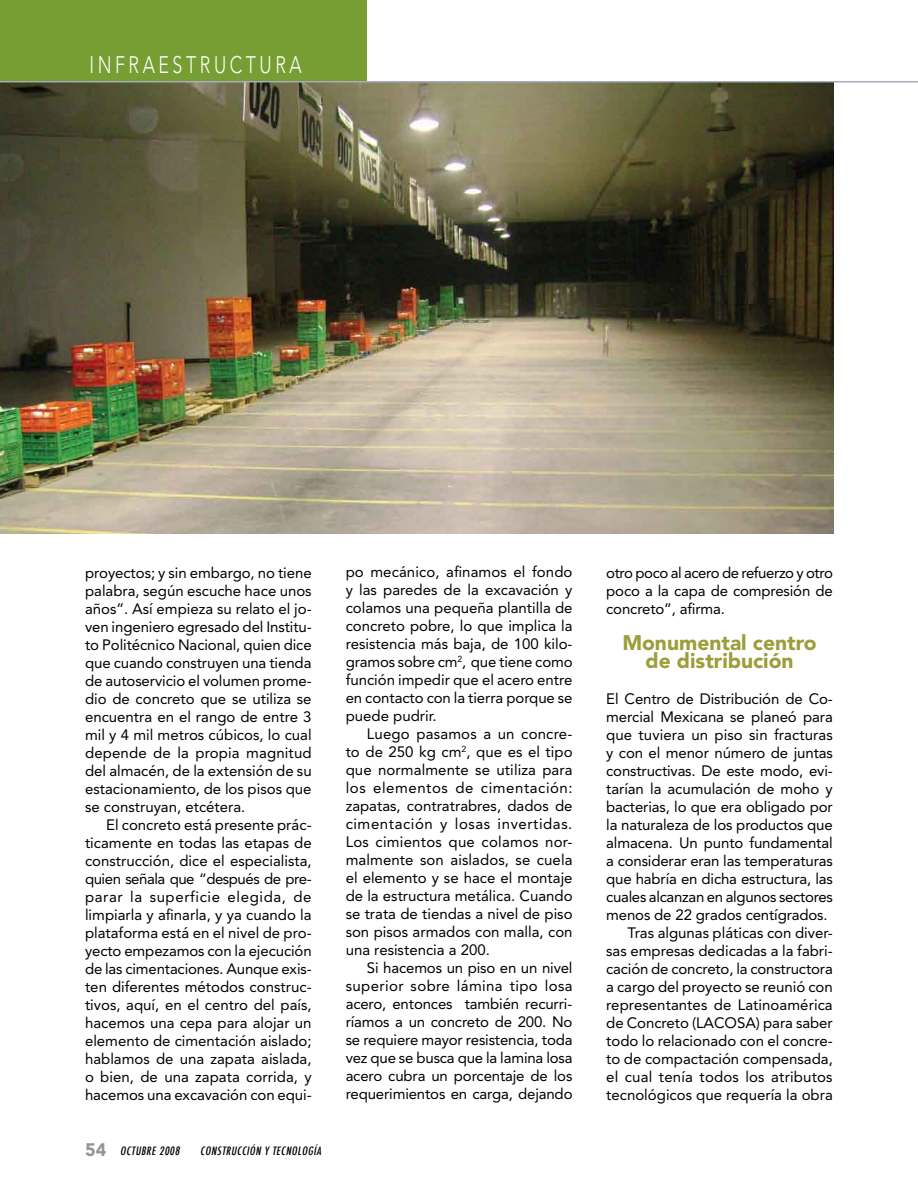
<style>
.page{position:relative;width:918px;height:1188px;background:#fff}
.page>*{position:absolute;margin:0;border:0;box-sizing:border-box;transform-origin:0 0}
.t1{font:300 23.7px "Avenir";letter-spacing:.2em;color:#fff;scale:.75 1}
.t2{font:900 21px/18px "Avenir";color:#9d9d3a;text-align:center}
.t3{font:15px/18px "Avenir";color:#000;text-align:justify}
.t4{font:15px "Avenir";letter-spacing:.04em;color:#000}
.t5{font:15px "Avenir";letter-spacing:-.02em;color:#000}
.t6{font:15px "Avenir";letter-spacing:-.03em;color:#000}
.t7{font:15px "Avenir";letter-spacing:.025em;color:#000}
.t8{font:italic 500 condensed 11.25px "Futura";color:#000}
.s1{font-family:"Avenir";font-weight:900;font-style:normal;font-stretch:normal;font-size:18px;color:#939598}
</style>
<div class="page">
<img style="left:0;top:82px;width:834px;height:451px">
<div style="left:0;top:0;width:367px;height:82px;background:#769e32"></div>
<hr style="left:0;top:81px;width:918px;height:1px;background:#a5adb9">
<p class="t1" style="left:89px;top:51px;width:285px">INFRAESTRUCTURA</p>
<p class="t3" style="left:85px;top:564px;width:228px">proyectos; y sin embargo, no tiene</p>
<p class="t3" style="left:85px;top:582px;width:228px">palabra, según escuche hace unos</p>
<p class="t3" style="left:85px;top:600px;width:228px">años”. Así empieza su relato el jo-</p>
<p class="t3" style="left:85px;top:618px;width:228px">ven ingeniero egresado del Institu-</p>
<p class="t3" style="left:85px;top:636px;width:228px">to Politécnico Nacional, quien dice</p>
<p class="t3" style="left:85px;top:654px;width:228px">que cuando construyen una tienda</p>
<p class="t3" style="left:85px;top:672px;width:228px">de autoservicio el volumen prome-</p>
<p class="t3" style="left:85px;top:690px;width:228px">dio de concreto que se utiliza se</p>
<p class="t3" style="left:85px;top:708px;width:228px">encuentra en el rango de entre 3</p>
<p class="t3" style="left:85px;top:726px;width:228px">mil y 4 mil metros cúbicos, lo cual</p>
<p class="t3" style="left:85px;top:744px;width:228px">depende de la propia magnitud</p>
<p class="t3" style="left:85px;top:762px;width:228px">del almacén, de la extensión de su</p>
<p class="t3" style="left:85px;top:780px;width:228px">estacionamiento, de los pisos que</p>
<p class="t3" style="left:85px;top:798px;width:162px">se construyan, etcétera.</p>
<p class="t3" style="left:106px;top:816px;width:207px">El concreto está presente prác-</p>
<p class="t3" style="left:85px;top:834px;width:228px">ticamente en todas las etapas de</p>
<p class="t3" style="left:85px;top:852px;width:228px">construcción, dice el especialista,</p>
<p class="t6" style="left:85px;top:871px;width:228px">quien señala que “después de pre-</p>
<p class="t4" style="left:85px;top:889px;width:228px">parar la superficie elegida, de</p>
<p class="t3" style="left:85px;top:906px;width:228px">limpiarla y afinarla, y ya cuando la</p>
<p class="t3" style="left:85px;top:924px;width:228px">plataforma está en el nivel de pro-</p>
<p class="t3" style="left:85px;top:942px;width:228px">yecto empezamos con la ejecución</p>
<p class="t3" style="left:85px;top:960px;width:228px">de las cimentaciones. Aunque exis-</p>
<p class="t3" style="left:85px;top:978px;width:228px">ten diferentes métodos construc-</p>
<p class="t3" style="left:85px;top:996px;width:228px">tivos, aquí, en el centro del país,</p>
<p class="t3" style="left:85px;top:1014px;width:228px">hacemos una cepa para alojar un</p>
<p class="t3" style="left:85px;top:1032px;width:228px">elemento de cimentación aislado;</p>
<p class="t3" style="left:85px;top:1050px;width:228px">hablamos de una zapata aislada,</p>
<p class="t3" style="left:85px;top:1068px;width:228px">o bien, de una zapata corrida, y</p>
<p class="t3" style="left:85px;top:1086px;width:228px">hacemos una excavación con equi-</p>
<p class="t8" style="left:85px;top:1143px;width:98px"><span class="s1">5 4</span> OCTUBRE 2008</p>
<p class="t8" style="left:200px;top:1143px;width:28px">CONSTRUCC</p>
<p class="t8" style="left:247px;top:1143px;width:79px">IÓN Y TECNOLOGÍA</p>
<p class="t3" style="left:346px;top:563px;width:228px">po mecánico, afinamos el fondo</p>
<p class="t3" style="left:346px;top:581px;width:228px">y las paredes de la excavación y</p>
<p class="t3" style="left:346px;top:599px;width:228px">colamos una pequeña plantilla de</p>
<p class="t3" style="left:346px;top:617px;width:228px">concreto pobre, lo que implica la</p>
<p class="t3" style="left:346px;top:635px;width:228px">resistencia más baja, de 100 kilo-</p>
<p class="t3" style="left:346px;top:653px;width:228px">gramos sobre cm<sup>2</sup>, que tiene como</p>
<p class="t3" style="left:346px;top:671px;width:228px">función impedir que el acero entre</p>
<p class="t3" style="left:346px;top:689px;width:228px">en contacto con la tierra porque se</p>
<p class="t3" style="left:346px;top:707px;width:93px">puede pudrir.</p>
<p class="t3" style="left:367px;top:725px;width:207px">Luego pasamos a un concre-</p>
<p class="t3" style="left:346px;top:743px;width:228px">to de 250 kg cm<sup>2</sup>, que es el tipo</p>
<p class="t3" style="left:346px;top:761px;width:228px">que normalmente se utiliza para</p>
<p class="t4" style="left:346px;top:779px;width:229px">los elementos de cimentación:</p>
<p class="t3" style="left:346px;top:797px;width:228px">zapatas, contratrabres, dados de</p>
<p class="t4" style="left:346px;top:815px;width:228px">cimentación y losas invertidas.</p>
<p class="t3" style="left:346px;top:833px;width:228px">Los cimientos que colamos nor-</p>
<p class="t3" style="left:346px;top:851px;width:228px">malmente son aislados, se cuela</p>
<p class="t3" style="left:346px;top:869px;width:228px">el elemento y se hace el montaje</p>
<p class="t3" style="left:346px;top:887px;width:228px">de la estructura metálica. Cuando</p>
<p class="t3" style="left:346px;top:905px;width:228px">se trata de tiendas a nivel de piso</p>
<p class="t3" style="left:346px;top:923px;width:228px">son pisos armados con malla, con</p>
<p class="t3" style="left:346px;top:941px;width:146px">una resistencia a 200.</p>
<p class="t3" style="left:367px;top:959px;width:207px">Si hacemos un piso en un nivel</p>
<p class="t7" style="left:346px;top:977px;width:228px">superior sobre lámina tipo losa</p>
<p class="t3" style="left:346px;top:995px;width:228px">acero, entonces también recurri-</p>
<p class="t3" style="left:346px;top:1013px;width:228px">ríamos a un concreto de 200. No</p>
<p class="t3" style="left:346px;top:1031px;width:228px">se requiere mayor resistencia, toda</p>
<p class="t3" style="left:346px;top:1049px;width:228px">vez que se busca que la lamina losa</p>
<p class="t3" style="left:346px;top:1067px;width:228px">acero cubra un porcentaje de los</p>
<p class="t3" style="left:346px;top:1085px;width:228px">requerimientos en carga, dejando</p>
<p class="t3" style="left:606px;top:564px;width:228px">otro poco al acero de refuerzo y otro poco a la capa de compresión de concreto”, afirma.</p>
<p class="t2" style="left:622px;top:634px;width:196px">Monumental centro de distribución</p>
<p class="t3" style="left:606px;top:690px;width:228px">El Centro de Distribución de Co-</p>
<p class="t3" style="left:606px;top:708px;width:228px">mercial Mexicana se planeó para</p>
<p class="t3" style="left:606px;top:726px;width:228px">que tuviera un piso sin fracturas</p>
<p class="t3" style="left:606px;top:744px;width:228px">y con el menor número de juntas</p>
<p class="t3" style="left:606px;top:762px;width:228px">constructivas. De este modo, evi-</p>
<p class="t3" style="left:606px;top:780px;width:228px">tarían la acumulación de moho y</p>
<p class="t3" style="left:606px;top:798px;width:228px">bacterias, lo que era obligado por</p>
<p class="t3" style="left:606px;top:816px;width:228px">la naturaleza de los productos que</p>
<p class="t3" style="left:606px;top:834px;width:228px">almacena. Un punto fundamental</p>
<p class="t3" style="left:606px;top:852px;width:228px">a considerar eran las temperaturas</p>
<p class="t3" style="left:606px;top:870px;width:228px">que habría en dicha estructura, las</p>
<p class="t5" style="left:606px;top:888px;width:228px">cuales alcanzan en algunos sectores</p>
<p class="t3" style="left:606px;top:906px;width:223px">menos de 22 grados centígrados.</p>
<p class="t3" style="left:627px;top:924px;width:207px">Tras algunas pláticas con diver-</p>
<p class="t3" style="left:606px;top:942px;width:228px">sas empresas dedicadas a la fabri-</p>
<p class="t3" style="left:606px;top:960px;width:228px">cación de concreto, la constructora</p>
<p class="t3" style="left:606px;top:978px;width:228px">a cargo del proyecto se reunió con</p>
<p class="t3" style="left:606px;top:996px;width:228px">representantes de Latinoamérica</p>
<p class="t3" style="left:606px;top:1014px;width:228px">de Concreto (LACOSA) para saber</p>
<p class="t3" style="left:606px;top:1032px;width:228px">todo lo relacionado con el concre-</p>
<p class="t3" style="left:606px;top:1050px;width:228px">to de compactación compensada,</p>
<p class="t3" style="left:606px;top:1068px;width:228px">el cual tenía todos los atributos</p>
<p class="t3" style="left:606px;top:1086px;width:228px">tecnológicos que requería la obra</p>
</div>
